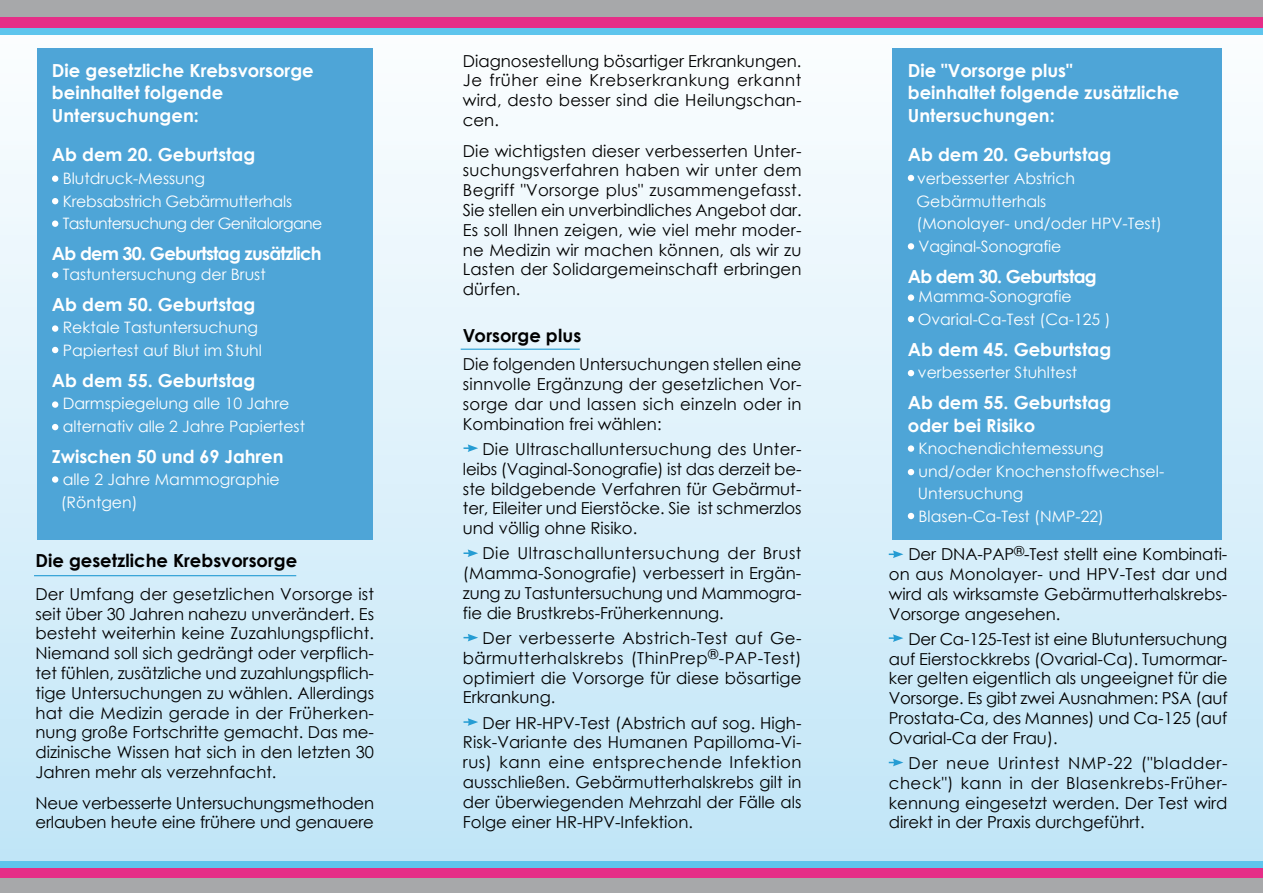
<style>
.page{position:relative;width:1263px;height:893px;background:#fff}
.page>*{position:absolute;margin:0;border:0;box-sizing:border-box;transform-origin:0 0}
.t1{font:700 18px/22.5px "Century Gothic";color:#fff}
.t2{font:700 18px "Century Gothic";letter-spacing:-.04em;color:#fff}
.t3{font:700 18px "Century Gothic";color:#000}
.t4{font:16.5px/19.8px "Century Gothic";color:#000;text-align:justify}
.t5{font:15.75px/22.5px "Century Gothic";color:#fff}
</style>
<div class="page">
<div style="left:0;top:0;width:1263px;height:893px;background:linear-gradient(to bottom,#fcfefe,#c0e5f7)"></div>
<div style="left:0;top:0;width:1263px;height:17px;background:#a7a8aa"></div>
<div style="left:0;top:17px;width:1263px;height:11px;background:#e52e87"></div>
<div style="left:0;top:28px;width:1263px;height:6px;background:#5ec5ed"></div>
<div style="left:0;top:878px;width:1263px;height:15px;background:#a7a8aa"></div>
<div style="left:0;top:867px;width:1263px;height:11px;background:#e52e87"></div>
<div style="left:0;top:861px;width:1263px;height:6px;background:#5ec5ed"></div>
<div style="left:37px;top:48px;width:336px;height:492px;background:#4ea5d7"></div>
<div style="left:52px;top:175px;width:6px;height:7px;background:#fff;border-radius:50%"></div>
<svg style="left:52px;top:198px;width:6px;height:6px"></svg>
<div style="left:52px;top:220px;width:6px;height:7px;background:#fff;border-radius:50%"></div>
<svg style="left:52px;top:272px;width:6px;height:6px"></svg>
<div style="left:52px;top:325px;width:6px;height:7px;background:#fff;border-radius:50%"></div>
<svg style="left:52px;top:347px;width:6px;height:6px"></svg>
<div style="left:52px;top:401px;width:6px;height:7px;background:#fff;border-radius:50%"></div>
<svg style="left:52px;top:424px;width:6px;height:6px"></svg>
<div style="left:52px;top:476px;width:6px;height:7px;background:#fff;border-radius:50%"></div>
<hr style="left:461px;top:349px;width:119px;height:1px;background:#259cd3">
<hr style="left:34px;top:575px;width:262px;height:1px;background:#259cd3">
<div style="left:893px;top:48px;width:329px;height:492px;background:#4ea5d7"></div>
<svg style="left:908px;top:175px;width:6px;height:6px"></svg>
<div style="left:908px;top:243px;width:6px;height:7px;background:#fff;border-radius:50%"></div>
<div style="left:908px;top:294px;width:6px;height:7px;background:#fff;border-radius:50%"></div>
<div style="left:908px;top:445px;width:6px;height:7px;background:#fff;border-radius:50%"></div>
<svg style="left:908px;top:469px;width:6px;height:6px"></svg>
<svg style="left:908px;top:316px;width:6px;height:6px"></svg>
<svg style="left:908px;top:513px;width:6px;height:6px"></svg>
<svg style="left:908px;top:370px;width:6px;height:6px"></svg>
<svg style="left:463px;top:444px;width:15px;height:8px"></svg>
<svg style="left:463px;top:549px;width:15px;height:8px"></svg>
<svg style="left:463px;top:634px;width:15px;height:7px"></svg>
<svg style="left:463px;top:718px;width:15px;height:8px"></svg>
<svg style="left:889px;top:550px;width:14px;height:8px"></svg>
<svg style="left:889px;top:634px;width:14px;height:8px"></svg>
<svg style="left:889px;top:759px;width:14px;height:7px"></svg>
<p class="t1" style="left:52px;top:58px;width:263px">Die gesetzliche Krebsvorsorge beinhaltet folgende<br>Untersuchungen:</p>
<p class="t1" style="left:52px;top:143px;width:205px">Ab dem 20. Geburtstag</p>
<p class="t5" style="left:63px;top:167px;width:261px">Blutdruck-Messung<br>Krebsabstrich Gebärmutterhals<br>Tastuntersuchung der Genitalorgane</p>
<p class="t2" style="left:52px;top:240px;width:271px">Ab dem 30. Geburtstag zusätzlich</p>
<p class="t5" style="left:63px;top:263px;width:204px">Tastuntersuchung der Brust</p>
<p class="t1" style="left:52px;top:292px;width:205px">Ab dem 50. Geburtstag</p>
<p class="t5" style="left:63px;top:316px;width:201px">Rektale Tastuntersuchung<br>Papiertest auf Blut im Stuhl</p>
<p class="t1" style="left:52px;top:368px;width:205px">Ab dem 55. Geburtstag</p>
<p class="t5" style="left:63px;top:392px;width:244px">Darmspiegelung alle 10 Jahre alternativ alle 2 Jahre Papiertest</p>
<p class="t1" style="left:52px;top:444px;width:233px">Zwischen 50 und 69 Jahren</p>
<p class="t5" style="left:61px;top:468px;width:220px">alle 2 Jahre Mammographie (Röntgen)</p>
<p class="t3" style="left:36px;top:547px;width:263px">Die gesetzliche Krebsvorsorge</p>
<p class="t4" style="left:36px;top:584px;width:340px">Der Umfang der gesetzlichen Vorsorge ist seit über 30 Jahren nahezu unverändert. Es besteht weiterhin keine Zuzahlungspflicht.<br>Niemand soll sich gedrängt oder verpflich&shy;tet fühlen, zusätzliche und zuzahlungspflich&shy;tige Untersuchungen zu wählen. Allerdings hat die Medizin gerade in der Früherken&shy;nung große Fortschritte gemacht. Das me&shy;dizinische Wissen hat sich in den letzten 30<br>Jahren mehr als verzehnfacht.</p>
<p class="t4" style="left:36px;top:792px;width:340px">Neue verbesserte Untersuchungsmethoden erlauben heute eine frühere und genauere</p>
<p class="t4" style="left:463px;top:50px;width:340px">Diagnosestellung bösartiger Erkrankungen.<br>Je früher eine Krebserkrankung erkannt wird, desto besser sind die Heilungschan&shy;cen.</p>
<p class="t4" style="left:463px;top:140px;width:340px">Die wichtigsten dieser verbesserten Unter&shy;suchungsverfahren haben wir unter dem Begriff "Vorsorge plus" zusammengefasst.<br>Sie stellen ein unverbindliches Angebot dar.<br>Es soll Ihnen zeigen, wie viel mehr moder&shy;ne Medizin wir machen können, als wir zu Lasten der Solidargemeinschaft erbringen dürfen.</p>
<p class="t3" style="left:463px;top:322px;width:120px">Vorsorge plus</p>
<p class="t4" style="left:463px;top:354px;width:340px">Die folgenden Untersuchungen stellen eine sinnvolle Ergänzung der gesetzlichen Vor&shy;sorge dar und lassen sich einzeln oder in Kombination frei wählen:</p>
<p class="t4" style="left:463px;top:439px;width:340px;text-indent:20px">Die Ultraschalluntersuchung des Unter&shy;leibs (Vaginal-Sonografie) ist das derzeit be&shy;ste bildgebende Verfahren für Gebärmut&shy;ter, Eileiter und Eierstöcke. Sie ist schmerzlos und völlig ohne Risiko.</p>
<p class="t4" style="left:463px;top:543px;width:340px;text-indent:20px">Die Ultraschalluntersuchung der Brust (Mamma-Sonografie) verbessert in Ergän&shy;zung zu Tastuntersuchung und Mammogra&shy;fie die Brustkrebs-Früherkennung.</p>
<p class="t4" style="left:463px;top:628px;width:340px;text-indent:20px">Der verbesserte Abstrich-Test auf Ge&shy;bärmutterhalskrebs (ThinPrep<sup>®</sup>-PAP-Test) optimiert die Vorsorge für diese bösartige Erkrankung.</p>
<p class="t4" style="left:463px;top:712px;width:340px;text-indent:20px">Der HR-HPV-Test (Abstrich auf sog. High-Risk-Variante des Humanen Papilloma-Vi&shy;rus) kann eine entsprechende Infektion ausschließen. Gebärmutterhalskrebs gilt in der überwiegenden Mehrzahl der Fälle als Folge einer HR-HPV-Infektion.</p>
<p class="t1" style="left:908px;top:58px;width:273px">Die "Vorsorge plus"<br>beinhaltet folgende zusätzliche<br>Untersuchungen:</p>
<p class="t1" style="left:908px;top:143px;width:205px">Ab dem 20. Geburtstag</p>
<p class="t5" style="left:916px;top:167px;width:247px">verbesserter Abstrich<br>Gebärmutterhals<br>(Monolayer- und/oder HPV-Test)<br>Vaginal-Sonografie</p>
<p class="t2" style="left:908px;top:262px;width:190px">Ab dem 30. Geburtstag</p>
<p class="t5" style="left:918px;top:285px;width:194px">Mamma-Sonografie<br>Ovarial-Ca-Test (Ca-125 )</p>
<p class="t1" style="left:908px;top:337px;width:205px">Ab dem 45. Geburtstag</p>
<p class="t5" style="left:918px;top:361px;width:161px">verbesserter Stuhltest</p>
<p class="t1" style="left:908px;top:390px;width:205px">Ab dem 55. Geburtstag oder bei Risiko</p>
<p class="t5" style="left:918px;top:437px;width:248px">Knochendichtemessung und/oder Knochenstoffwechsel-<br>Untersuchung<br>Blasen-Ca-Test (NMP-22)</p>
<p class="t4" style="left:889px;top:544px;width:340px;text-indent:20px">Der DNA-PAP<sup>®</sup>-Test stellt eine Kombinati&shy;on aus Monolayer- und HPV-Test dar und wird als wirksamste Gebärmutterhalskrebs-Vorsorge angesehen.</p>
<p class="t4" style="left:889px;top:629px;width:340px;text-indent:20px">Der Ca-125-Test ist eine Blutuntersuchung auf Eierstockkrebs (Ovarial-Ca). Tumormar&shy;ker gelten eigentlich als ungeeignet für die Vorsorge. Es gibt zwei Ausnahmen: PSA (auf Prostata-Ca, des Mannes) und Ca-125 (auf Ovarial-Ca der Frau).</p>
<p class="t4" style="left:889px;top:753px;width:340px;text-indent:20px">Der neue Urintest NMP-22 ("bladder&shy;check") kann in der Blasenkrebs-Früher&shy;kennung eingesetzt werden. Der Test wird direkt in der Praxis durchgeführt.</p>
</div>
